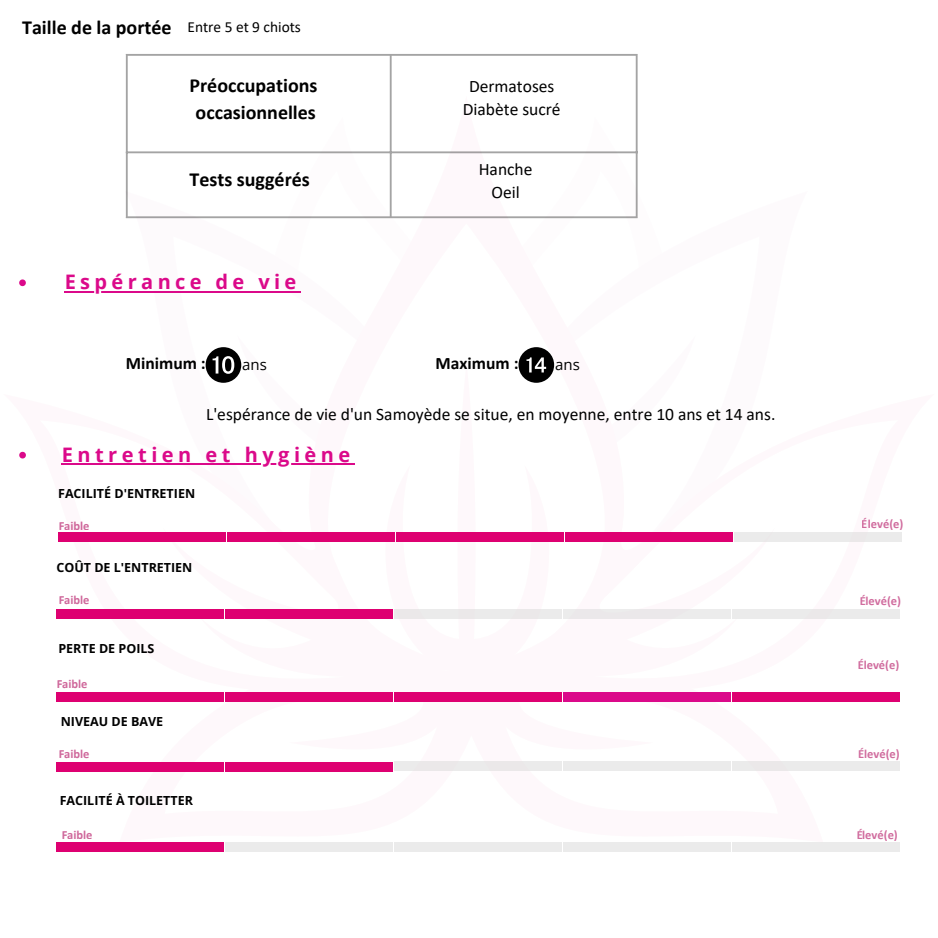
<style>
.page{position:relative;width:938px;height:938px;background:#fff}
.page>*{position:absolute;margin:0;border:0;box-sizing:border-box;transform-origin:0 0}
.t1{font:700 20px/26.8px "Calibri";color:#000;text-align:center}
.t2{font:700 20px "Open Sans";letter-spacing:.225em;color:#db098a}
.t3{font:17.5px/23.2px "Calibri";color:#000;text-align:center}
.t4{font:700 17.5px "Calibri";color:#000}
.t5{font:15.5px "Calibri";color:#000}
.t6{font:15px "Open Sans";color:#000}
.t7{font:700 12.5px "Open Sans";color:#000}
.t8{font:700 12.5px "Calibri";color:#b71c69}
</style>
<div class="page">
<svg style="left:308px;top:95px;width:316px;height:272px"></svg>
<svg style="left:549px;top:532px;width:353px;height:87px"></svg>
<svg style="left:572px;top:541px;width:109px;height:68px"></svg>
<svg style="left:21px;top:451px;width:364px;height:168px"></svg>
<svg style="left:256px;top:508px;width:110px;height:101px"></svg>
<div style="left:457px;top:361px;width:18px;height:358px;background:#fef8fb;border-radius:50%"></div>
<svg style="left:385px;top:532px;width:164px;height:87px"></svg>
<svg style="left:119px;top:692px;width:276px;height:153px"></svg>
<div style="left:58px;top:531px;width:167px;height:10px;background:#de0071"></div>
<div style="left:227px;top:531px;width:167px;height:10px;background:#de0071"></div>
<div style="left:396px;top:531px;width:167px;height:10px;background:#de0071"></div>
<div style="left:565px;top:531px;width:167px;height:10px;background:#de0071"></div>
<div style="left:734px;top:531px;width:167px;height:10px;background:#ebebeb"></div>
<div style="left:57px;top:609px;width:167px;height:9px;background:#de0071"></div>
<div style="left:225px;top:609px;width:167px;height:9px;background:#de0071"></div>
<div style="left:394px;top:609px;width:167px;height:9px;background:#ebebeb"></div>
<div style="left:57px;top:692px;width:167px;height:10px;background:#de0071"></div>
<div style="left:225px;top:692px;width:167px;height:10px;background:#de0071"></div>
<div style="left:394px;top:692px;width:167px;height:10px;background:#de0071"></div>
<div style="left:563px;top:692px;width:167px;height:10px;background:#db098a"></div>
<div style="left:732px;top:692px;width:167px;height:10px;background:#de0071"></div>
<div style="left:563px;top:609px;width:167px;height:9px;background:#ebe8ea"></div>
<div style="left:732px;top:609px;width:167px;height:9px;background:#ebebeb"></div>
<div style="left:57px;top:762px;width:167px;height:9px;background:#de0071"></div>
<div style="left:57px;top:842px;width:167px;height:10px;background:#de0071"></div>
<div style="left:226px;top:842px;width:167px;height:10px;background:#ebebeb"></div>
<div style="left:395px;top:842px;width:167px;height:10px;background:#ebebeb"></div>
<div style="left:563px;top:842px;width:167px;height:10px;background:#ebebeb"></div>
<div style="left:732px;top:842px;width:167px;height:10px;background:#ebebeb"></div>
<div style="left:226px;top:762px;width:167px;height:9px;background:#de0071"></div>
<div style="left:395px;top:761px;width:167px;height:10px;background:#ebebeb"></div>
<div style="left:563px;top:761px;width:167px;height:10px;background:#ebebeb"></div>
<div style="left:732px;top:761px;width:167px;height:10px;background:#ebebeb"></div>
<hr style="left:126px;top:56px;width:2px;height:160px;background:#000">
<hr style="left:390px;top:56px;width:1px;height:160px;background:#000">
<hr style="left:635px;top:56px;width:2px;height:160px;background:#000">
<hr style="left:126px;top:54px;width:511px;height:2px;background:#000">
<hr style="left:126px;top:151px;width:511px;height:2px;background:#000">
<hr style="left:126px;top:216px;width:511px;height:2px;background:#000">
<svg style="left:206px;top:335px;width:126px;height:48px"></svg>
<svg style="left:518px;top:347px;width:36px;height:36px"></svg>
<svg style="left:19px;top:452px;width:7px;height:6px"></svg>
<hr style="left:62px;top:463px;width:293px;height:2px;background:#db098a">
<svg style="left:19px;top:279px;width:7px;height:7px"></svg>
<hr style="left:65px;top:291px;width:236px;height:2px;background:#db098a">
<p class="t1" style="left:22px;top:15px;width:151px">Taille de la portée</p>
<p class="t5" style="left:187px;top:20px;width:115px">Entre 5 et 9 chiots</p>
<h3 class="t1" style="left:189px;top:74px;width:129px">Préoccupations occasionnelles</h3>
<p class="t1" style="left:190px;top:167px;width:122px">Tests suggérés</p>
<h5 class="t2" style="left:65px;top:268px;width:233px">Espérance de vie</h5>
<h1 class="t4" style="left:126px;top:356px;width:81px">Minimum :</h1>
<h5 class="t6" style="left:242px;top:353px;width:26px">ans</h5>
<h4 class="t3" style="left:463px;top:76px;width:99px">Dermatoses<br>Diabète sucré</h4>
<p class="t3" style="left:478px;top:159px;width:55px">Hanche<br>Oeil</p>
<h3 class="t4" style="left:435px;top:356px;width:84px">Maximum :</h3>
<h5 class="t6" style="left:555px;top:353px;width:26px">ans</h5>
<h6 class="t3" style="left:206px;top:403px;width:571px">L'espérance de vie d'un Samoyède se situe, en moyenne, entre 10 ans et 14 ans.</h6>
<p class="t2" style="left:62px;top:440px;width:290px">Entretien et hygiène</p>
<p class="t7" style="left:58px;top:485px;width:138px">FACILITÉ D'ENTRETIEN</p>
<p class="t8" style="left:58px;top:520px;width:33px">Faible</p>
<p class="t8" style="left:861px;top:518px;width:43px">Élevé(e)</p>
<h1 class="t7" style="left:57px;top:558px;width:137px">COÛT DE L'ENTRETIEN</h1>
<p class="t8" style="left:58px;top:594px;width:33px">Faible</p>
<h4 class="t7" style="left:58px;top:639px;width:97px">PERTE DE POILS</h4>
<p class="t8" style="left:57px;top:678px;width:33px">Faible</p>
<h4 class="t7" style="left:61px;top:713px;width:104px">NIVEAU DE BAVE</h4>
<p class="t8" style="left:59px;top:749px;width:33px">Faible</p>
<h1 class="t7" style="left:60px;top:792px;width:135px">FACILITÉ À TOILETTER</h1>
<p class="t8" style="left:859px;top:596px;width:43px">Élevé(e)</p>
<p class="t8" style="left:857px;top:659px;width:43px">Élevé(e)</p>
<p class="t8" style="left:858px;top:749px;width:43px">Élevé(e)</p>
<p class="t8" style="left:61px;top:829px;width:33px">Faible</p>
<p class="t8" style="left:856px;top:829px;width:43px">Élevé(e)</p>
</div>
